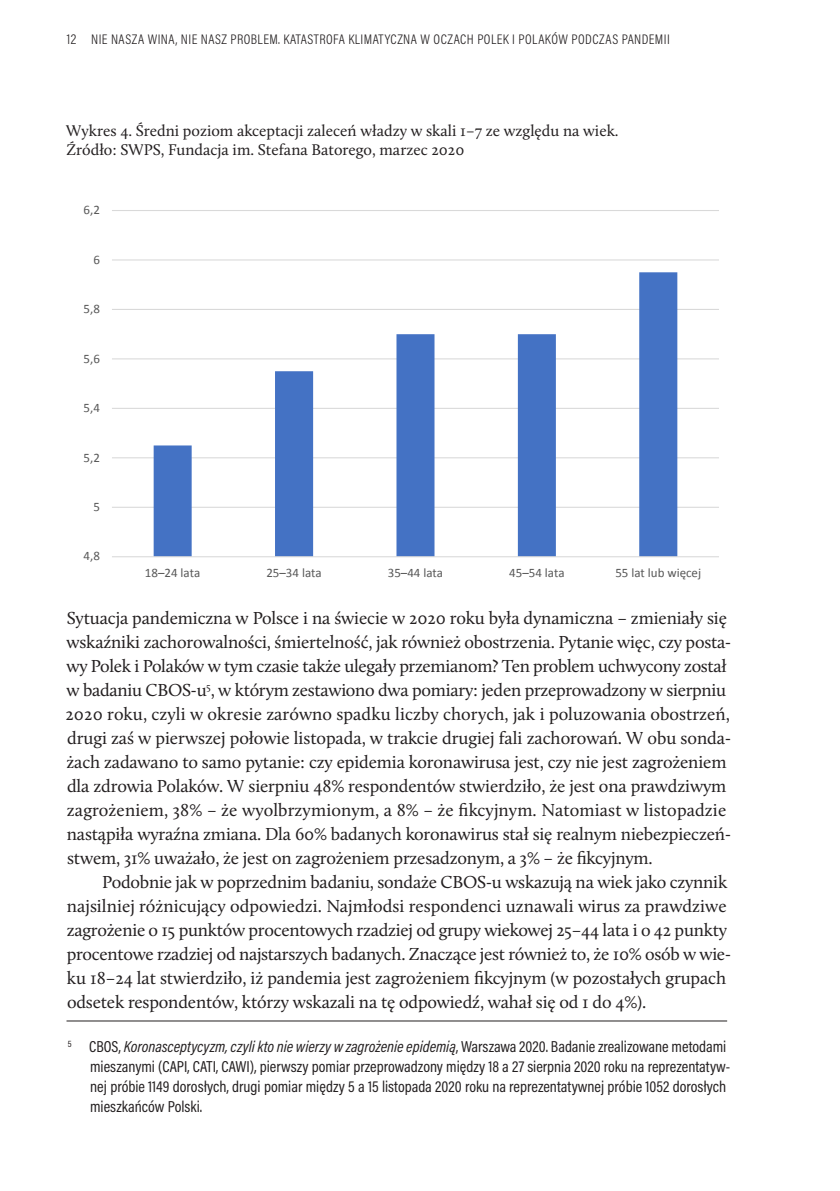
<style>
.page{position:relative;width:840px;height:1191px;background:#fff}
.page>*{position:absolute;margin:0;border:0;box-sizing:border-box;transform-origin:0 0}
.S_S_akapit_1{font:18px/24px "Calluna";letter-spacing:-.01em;color:#231f20}
.S_S_akapit{font:18px/24px "Calluna";letter-spacing:-.015em;color:#231f20}
.Footnote_text{font:16px/20px "Acumin Pro Cond";color:#231f20}
.S_S_opis_wykresu__ta{font:16px/19.2px "Calluna";color:#231f20}
.t1{font:300 14px "Acumin Pro Cond";letter-spacing:.03em;color:#231f20}
.t2{font:13px "Calibri";color:#595959}
.s1{font-style:italic}
</style>
<div class="page">
<hr style="left:112px;top:507px;width:606px;height:1px;background:#d9d9d9">
<hr style="left:112px;top:457px;width:606px;height:1px;background:#d9d9d9">
<hr style="left:112px;top:408px;width:606px;height:1px;background:#d9d9d9">
<hr style="left:112px;top:358px;width:606px;height:1px;background:#d9d9d9">
<hr style="left:112px;top:309px;width:606px;height:1px;background:#d9d9d9">
<hr style="left:112px;top:259px;width:606px;height:1px;background:#d9d9d9">
<hr style="left:112px;top:210px;width:606px;height:1px;background:#d9d9d9">
<svg style="left:153px;top:272px;width:524px;height:284px"></svg>
<hr style="left:112px;top:556px;width:606px;height:1px;background:#d9d9d9">
<hr style="left:66px;top:1020px;width:660px;height:1px;background:#231f20">
<p class="t1" style="left:67px;top:30px;width:604px">12 NIE NASZA WINA, NIE NASZ PROBLEM. KATASTROFA KLIMATYCZNA W OCZACH POLEK I POLAKÓW PODCZAS PANDEMII</p>
<p class="S_S_opis_wykresu__ta" style="left:66px;top:120px;width:553px">Wykres 4. Średni poziom akceptacji zaleceń władzy w skali 1–7 ze względu na wiek.<br>Źródło: SWPS, Fundacja im. Stefana Batorego, marzec 2020</p>
<p class="t2" style="left:83px;top:202px;width:18px">6,2</p>
<p class="t2" style="left:93px;top:251px;width:8px">6</p>
<p class="t2" style="left:83px;top:301px;width:18px">5,8</p>
<p class="t2" style="left:83px;top:350px;width:18px">5,6</p>
<p class="t2" style="left:83px;top:399px;width:18px">5,4</p>
<p class="t2" style="left:83px;top:449px;width:18px">5,2</p>
<p class="t2" style="left:93px;top:498px;width:8px">5</p>
<p class="t2" style="left:83px;top:548px;width:18px">4,8</p>
<p class="t2" style="left:145px;top:565px;width:57px">18–24 lata</p>
<p class="t2" style="left:266px;top:565px;width:57px">25–34 lata</p>
<p class="t2" style="left:387px;top:565px;width:57px">35–44 lata</p>
<p class="t2" style="left:509px;top:565px;width:57px">45–54 lata</p>
<p class="t2" style="left:615px;top:565px;width:87px">55 lat lub więcej</p>
<p class="S_S_akapit_1" style="left:65px;top:606px;width:667px">Sytuacja pandemiczna w Polsce i na świecie w 2020 roku była dynamiczna – zmieniały się wskaźniki zachorowalności, śmiertelność, jak również obostrzenia. Pytanie więc, czy posta&shy;wy Polek i Polaków w tym czasie także ulegały przemianom? Ten problem uchwycony został w badaniu CBOS-u<sup>5</sup>, w którym zestawiono dwa pomiary: jeden przeprowadzony w sierpniu 2020 roku, czyli w okresie zarówno spadku liczby chorych, jak i poluzowania obostrzeń, drugi zaś w pierwszej połowie listopada, w trakcie drugiej fali zachorowań. W obu sonda&shy;żach zadawano to samo pytanie: czy epidemia koronawirusa jest, czy nie jest zagrożeniem dla zdrowia Polaków. W sierpniu 48% respondentów stwierdziło, że jest ona prawdziwym zagrożeniem, 38% – że wyolbrzymionym, a 8% – że fikcyjnym. Natomiast w listopadzie nastąpiła wyraźna zmiana. Dla 60% badanych koronawirus stał się realnym niebezpieczeń&shy;stwem, 31% uważało, że jest on zagrożeniem przesadzonym, a 3% – że fikcyjnym.</p>
<p class="S_S_akapit" style="left:67px;top:870px;width:665px;text-indent:35px">Podobnie jak w poprzednim badaniu, sondaże CBOS-u wskazują na wiek jako czynnik najsilniej różnicujący odpowiedzi. Najmłodsi respondenci uznawali wirus za prawdziwe zagrożenie o 15 punktów procentowych rzadziej od grupy wiekowej 25–44 lata i o 42 punkty procentowe rzadziej od najstarszych badanych. Znaczące jest również to, że 10% osób w wie&shy;ku 18–24 lat stwierdziło, iż pandemia jest zagrożeniem fikcyjnym (w pozostałych grupach odsetek respondentów, którzy wskazali na tę odpowiedź, wahał się od 1 do 4%).</p>
<p class="Footnote_text" style="left:90px;top:1036px;width:641px;text-indent:-22px"><sup>5</sup> CBOS, <span class="s1">Koronasceptycyzm, czyli kto nie wierzy w zagrożenie epidemią</span>, Warszawa 2020. Badanie zrealizowane metodami mieszanymi (CAPI, CATI, CAWI), pierwszy pomiar przeprowadzony między 18 a 27 sierpnia 2020 roku na reprezentatyw&shy;nej próbie 1149 dorosłych, drugi pomiar między 5 a 15 listopada 2020 roku na reprezentatywnej próbie 1052 dorosłych mieszkańców Polski.</p>
</div>
